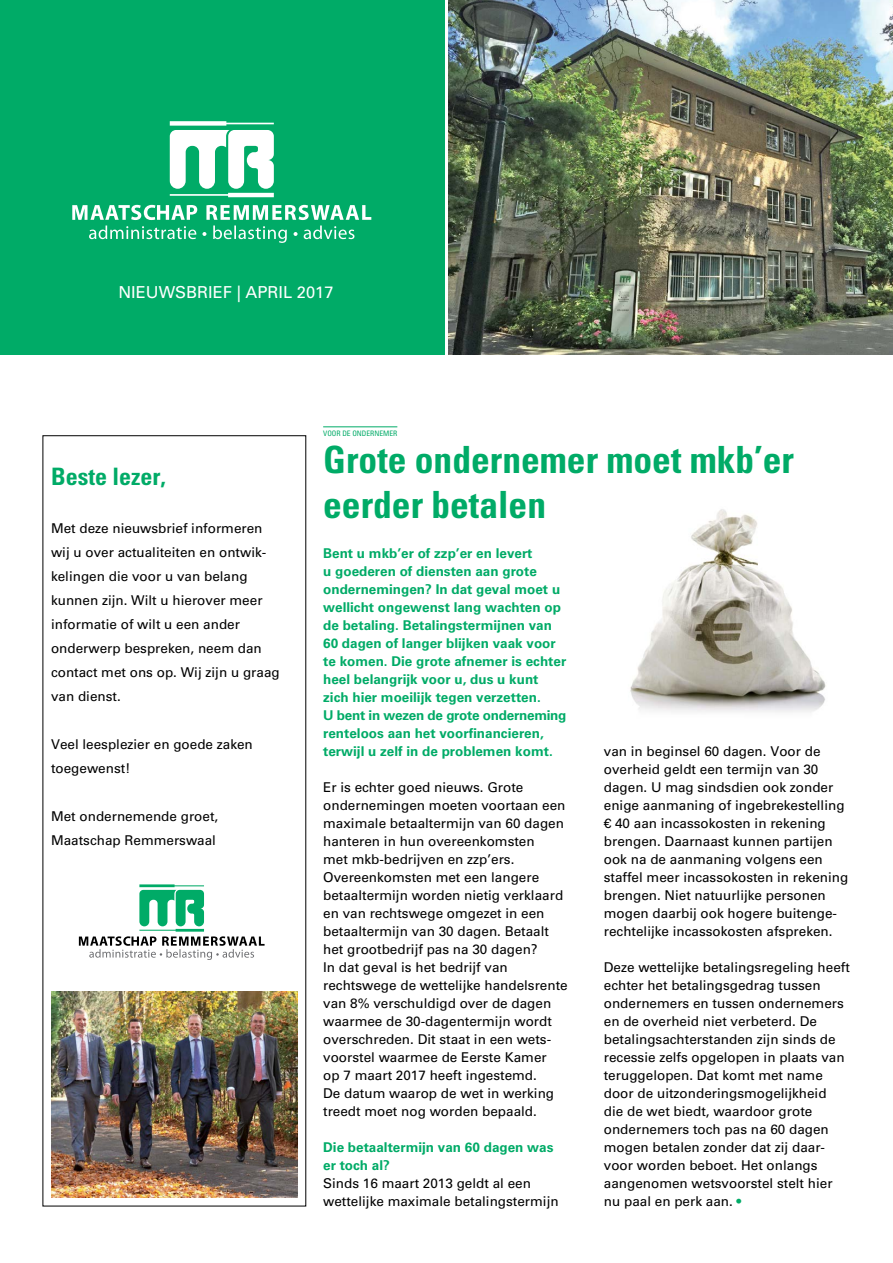
<style>
.page{position:relative;width:893px;height:1263px;background:#fff}
.page>*{position:absolute;margin:0;border:0;box-sizing:border-box;transform-origin:0 0}
.t1{font:700 condensed 37.5px/45px "Univers LT Std";color:#00ab67}
.t2{font:700 condensed 24px "Univers LT Std";color:#00ab67}
.t3{font:16.5px "Univers LT Std";color:#fff}
.t4{font:13.5px/18px "Univers LT Std";color:#000}
.t5{font:700 13.5px/18px "Univers LT Std";color:#00ab67}
.t6{font:condensed 7.5px "Univers LT Std";color:#00ab67}
.s1{color:#00ab67}
</style>
<div class="page">
<div style="left:0;top:0;width:444px;height:354px;background:#00ab67"></div>
<img style="left:449px;top:0;width:444px;height:354px">
<img style="left:51px;top:992px;width:247px;height:205px">
<svg style="left:79px;top:884px;width:186px;height:76px"></svg>
<svg style="left:72px;top:205px;width:299px;height:38px"></svg>
<svg style="left:170px;top:121px;width:104px;height:76px"></svg>
<hr style="left:323px;top:426px;width:74px;height:1px;background:#00ab67">
<img style="left:630px;top:509px;width:196px;height:204px">
<p class="t3" style="left:118px;top:282px;width:217px">NIEUWSBRIEF | APRIL 2017</p>
<h2 class="t2" style="left:51px;top:462px;width:116px">Beste lezer,</h2>
<p class="t4" style="left:51px;top:516px;width:230px;line-height:24px">Met deze nieuwsbrief informeren wij u over actualiteiten en ontwik&shy;kelingen die voor u van belang kunnen zijn. Wilt u hierover meer informatie of wilt u een ander onderwerp bespreken, neem dan contact met ons op. Wij zijn u graag van dienst.</p>
<p class="t4" style="left:51px;top:732px;width:203px;line-height:24px">Veel leesplezier en goede zaken toegewenst!</p>
<p class="t4" style="left:51px;top:804px;width:169px;line-height:24px">Met ondernemende groet,<br>Maatschap Remmerswaal</p>
<p class="t6" style="left:323px;top:428px;width:76px">VOOR DE ONDERNEMER</p>
<h1 class="t1" style="left:323px;top:437px;width:472px">Grote ondernemer moet mkb’er eerder betalen</h1>
<p class="t5" style="left:323px;top:544px;width:245px">Bent u mkb’er of zzp’er en levert<br>u goederen of diensten aan grote ondernemingen? In dat geval moet u wellicht ongewenst lang wachten op de betaling. Betalingstermijnen van 60 dagen of langer blijken vaak voor te komen. Die grote afnemer is echter heel belangrijk voor u, dus u kunt zich hier moeilijk tegen verzetten.<br>U bent in wezen de grote onderneming renteloos aan het voorfinancieren, terwijl u zelf in de problemen komt.</p>
<p class="t4" style="left:323px;top:778px;width:246px">Er is echter goed nieuws. Grote ondernemingen moeten voortaan een maximale betaaltermijn van 60 dagen hanteren in hun overeenkomsten<br>met mkb-bedrijven en zzp’ers.<br>Overeenkomsten met een langere betaaltermijn worden nietig verklaard en van rechtswege omgezet in een betaaltermijn van 30 dagen. Betaalt het grootbedrijf pas na 30 dagen?<br>In dat geval is het bedrijf van rechtswege de wettelijke handelsrente van 8% verschuldigd over de dagen waarmee de 30-dagentermijn wordt overschreden. Dit staat in een wets&shy;voorstel waarmee de Eerste Kamer<br>op 7 maart 2017 heeft ingestemd.<br>De datum waarop de wet in werking treedt moet nog worden bepaald.</p>
<p class="t5" style="left:323px;top:1138px;width:232px">Die betaaltermijn van 60 dagen was er toch al?</p>
<p class="t4" style="left:323px;top:1174px;width:237px">Sinds 16 maart 2013 geldt al een wettelijke maximale betalingstermijn</p>
<p class="t4" style="left:604px;top:742px;width:246px">van in beginsel 60 dagen. Voor de overheid geldt een termijn van 30 dagen. U mag sindsdien ook zonder enige aanmaning of ingebrekestelling € 40 aan incassokosten in rekening brengen. Daarnaast kunnen partijen ook na de aanmaning volgens een staffel meer incassokosten in rekening brengen. Niet natuurlijke personen mogen daarbij ook hogere buitenge&shy;rechtelijke incassokosten afspreken.</p>
<p class="t4" style="left:604px;top:958px;width:248px">Deze wettelijke betalingsregeling heeft echter het betalingsgedrag tussen ondernemers en tussen ondernemers en de overheid niet verbeterd. De betalingsachterstanden zijn sinds de recessie zelfs opgelopen in plaats van teruggelopen. Dat komt met name door de uitzonderingsmogelijkheid<br>die de wet biedt, waardoor grote ondernemers toch pas na 60 dagen mogen betalen zonder dat zij daar&shy;voor worden beboet. Het onlangs aangenomen wetsvoorstel stelt hier nu paal en perk aan. <span class="s1">•</span></p>
</div>
